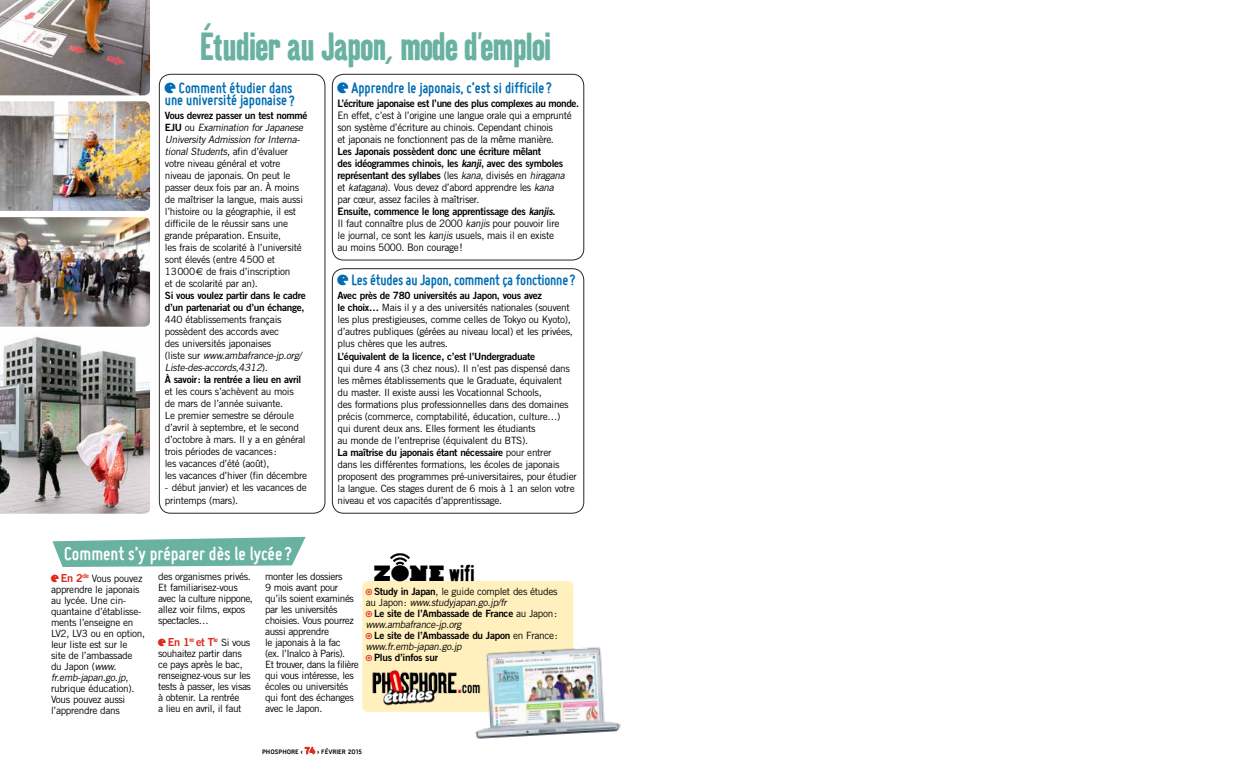
<style>
.page{position:relative;width:1248px;height:772px;background:#fff}
.page>*{position:absolute;margin:0;border:0;box-sizing:border-box;transform-origin:0 0}
.t1{font:38px "Kipp No 1";letter-spacing:-.01em;color:#69b2a2}
.t2{font:22px "Kaine Block";color:#000}
.t3{font:700 20px "Miso";color:#fff}
.t4{font:700 16.4px "Miso";letter-spacing:-.005em;color:#006db3}
.t5{font:700 16px/12px "Miso";letter-spacing:-.005em;color:#006db3}
.t6{font:11px "Trade Gothic Bold Two";color:#dc291a}
.t7{font:10.2px/12px "Trade Gothic";letter-spacing:-.03em;color:#000}
.t8{font:10.2px/12px "Trade Gothic Bold Two";letter-spacing:-.03em;color:#000}
.t9{font:10px/12px "Trade Gothic";letter-spacing:-.03em;color:#000}
.t10{font:10px/12px "Trade Gothic Bold Two";letter-spacing:-.03em;color:#000}
.t11{font:italic 10px "Trade Gothic";color:#000}
.t12{font:700 7px "Ubuntu Titling";color:#000}
.s1{font-family:"Cellpic";font-weight:400;font-size:17px}
.s2{font-family:"Trade Gothic Bold Two"}
.s3{font-style:italic}
.s4{font-family:"Euro Sans"}
.s5{font-family:"Cellpic";font-weight:400;font-size:17.4px}
.s6{font-family:"Trade Gothic"}
.s7{font-family:"Trade Gothic";font-style:italic}
.s8{font-family:"Kipp No 1"}
.s9{font-family:"Cellpic";font-size:12px;color:#dc291a}
.s10{font-family:"Trade Gothic Bold Two";font-size:11px;color:#dc291a}
.s11{font-family:"Cellpic";color:#dc291a}
.s12{font-family:"Cellpic";font-size:12px}
.s13{font-family:"Trade Gothic";font-size:10px;color:#000}
.s14{font-size:10px;color:#dc291a}
</style>
<div class="page">
<div style="left:362px;top:580px;width:211px;height:131px;background:#fff0be;border-radius:6px"></div>
<img style="left:390px;top:553px;width:20px;height:14px">
<img style="left:471px;top:641px;width:150px;height:98px">
<img style="left:372px;top:667px;width:110px;height:38px">
<div style="left:332px;top:268px;width:252px;height:245px;border:1px solid #000;border-radius:11px"></div>
<div style="left:332px;top:74px;width:252px;height:186px;border:1px solid #000;border-radius:11px"></div>
<div style="left:159px;top:74px;width:166px;height:439px;border:1px solid #000;border-radius:11px"></div>
<img style="left:0;top:0;width:150px;height:95px">
<img style="left:0;top:101px;width:150px;height:110px">
<img style="left:0;top:217px;width:150px;height:109px">
<img style="left:0;top:336px;width:150px;height:177px">
<svg style="left:52px;top:536px;width:253px;height:30px;background:#7fbdaf"></svg>
<svg style="left:305px;top:746px;width:10px;height:7px"></svg>
<h1 class="t1" style="left:200px;top:23px;width:352px">Étudier au Japon<sub>,</sub> mode d’emploi</h1>
<h3 class="t5" style="left:165px;top:82px;width:131px"><span class="s1">f</span>Comment étudier dans une université japonaise?</h3>
<p class="t10" style="left:165px;top:109px;width:144px">Vous devrez passer un test nommé</p>
<p class="t9" style="left:165px;top:121px;width:142px"><span class="s2">EJ U</span> o u <span class="s3">Examination for Japanese<br>University Admission for Interna&shy;tional Students</span>, afi n d ’ éva l u e r votre niveau général et votre niveau de japonais. On peut le passer deux fois par an. À moins de maîtriser la langue, mais aussi l’histoire ou la géographie, il est difficile de le réussir sans une grande préparation. Ensuite,<br>les frais de scolarité à l’université sont élevés (entre 4500 et<br>13000<span class="s4">e</span> de frais d’inscription<br>et de scolarité par an).</p>
<p class="t10" style="left:165px;top:289px;width:143px">Si vous voulez partir dans le cadre d’un partenariat ou d’un échange,</p>
<p class="t9" style="left:165px;top:313px;width:140px">440 établissements français possèdent des accords avec<br>des universités japonaises<br>( l i st e s u r <span class="s3">www.ambafrance-jp.org/<br>Liste- des-accords,4312</span>) .</p>
<p class="t10" style="left:165px;top:373px;width:138px">À savoir: la rentrée a lieu en avril</p>
<p class="t9" style="left:165px;top:385px;width:144px">et les cours s’achèvent au mois<br>de mars de l’année suivante.<br>Le premier semestre se déroule d’avril à septembre, et le second d’octobre à mars. Il y a en général trois périodes de vacances:<br>les vacances d’été (août),<br>les vacances d’hiver (fin décembre</p>
<p class="t9" style="left:165px;top:481px;width:143px">- début janvier) et les vacances de printemps (mars).</p>
<h3 class="t4" style="left:337px;top:78px;width:216px"><span class="s5">f</span>Apprendre le japonais, c’est si difficile?</h3>
<p class="t8" style="left:337px;top:97px;width:243px">L’écriture japonaise est l’une des plus complexes au monde.</p>
<p class="t7" style="left:337px;top:109px;width:236px">En effet, c’est à l’origine une langue orale qui a emprunté son système d’écriture au chinois. Cependant chinois<br>et japonais ne fonctionnent pas de la même manière.</p>
<p class="t8" style="left:337px;top:145px;width:231px">Les Japonais possèdent donc une écriture mêlant<br>des idéogrammes chinois, les <span class="s3">kanji</span>, avec des symboles représentant des syllabes <span class="s6">(les</span> <span class="s7">kana</span><span class="s6">, divisés en</span> <span class="s7">hiragana</span></p>
<p class="t7" style="left:337px;top:181px;width:220px">et <span class="s3">katagana</span>). Vous devez d’abord apprendre les <span class="s3">kana </span>par cœur, assez faciles à maîtriser.</p>
<p class="t8" style="left:337px;top:205px;width:219px">Ensuite, commence le long apprentissage des <span class="s3">kanjis</span>.</p>
<p class="t7" style="left:337px;top:217px;width:223px">Il faut connaître plus de 2000 <span class="s3">kanjis</span> pour pouvoir lire le journal, ce sont les <span class="s3">kanjis</span> usuels, mais il en existe au moins 5000. Bon courage!</p>
<h3 class="t5" style="left:337px;top:274px;width:239px"><span class="s1">f</span>Les études au Japon, comment ça fonctionne?</h3>
<p class="t10" style="left:337px;top:289px;width:206px">Avec près de 780 universités au Japon, vous avez</p>
<p class="t9" style="left:337px;top:301px;width:237px"><span class="s2">le choix…</span> Mais il y a des universités nationales (souvent les plus prestigieuses, comme celles de Tokyo ou Kyoto), d’autres publiques (gérées au niveau local) et les privées, plus chères que les autres.</p>
<p class="t10" style="left:337px;top:349px;width:199px">L’équivalent de la licence, c’est l’Undergraduate</p>
<p class="t9" style="left:337px;top:361px;width:234px">qui dure 4 ans (3 chez nous). Il n’est pas dispensé dans les mêmes établissements que le Graduate, équivalent du master. Il existe aussi les Vocationnal Schools,<br>des formations plus professionnelles dans des domaines précis (commerce, comptabilité, éducation, culture…) qui durent deux ans. Elles forment les étudiants<br>au monde de l’entreprise (équivalent du BTS).</p>
<p class="t10" style="left:337px;top:445px;width:215px">La maîtrise du japonais étant nécessaire <span class="s6">pour entrer</span></p>
<p class="t9" style="left:337px;top:457px;width:241px">dans les différentes formations, les écoles de japonais proposent des programmes pré-universitaires, pour étudier la langue. Ces stages durent de 6 mois à 1 an selon votre niveau et vos capacités d’apprentissage.</p>
<h3 class="t3" style="left:64px;top:541px;width:229px">Comment s’y préparer dès le lycée?</h3>
<h2 class="t2" style="left:374px;top:560px;width:102px">ZONE <span class="s8">wifi</span></h2>
<p class="t9" style="left:51px;top:572px;width:96px;line-height:11px"><span class="s9">f</span><span class="s10">En 2</span><sup>de</sup> Vous pouvez apprendre le japonais au lycée. Une cin&shy;quantaine d’établisse&shy;ments l’enseigne en<br>LV2, LV3 ou en option, leur liste est sur le<br>site de l’ambassade du Japon (<span class="s3">www. fr.emb-japan.go.jp</span>, rubrique éducation).<br>Vous pouvez aussi l’apprendre dans</p>
<p class="t9" style="left:158px;top:570px;width:96px;line-height:11px">des organismes privés.<br>Et familiarisez-vous avec la culture nippone, allez voir films, expos spectacles…</p>
<p class="t9" style="left:265px;top:570px;width:95px;line-height:11px">monter les dossiers<br>9 mois avant pour qu’ils soient examinés par les universités choisies. Vous pourrez aussi apprendre<br>le japonais à la fac<br>(ex. l’Inalco à Paris).<br>Et trouver, dans la filière qui vous intéresse, les écoles ou universités qui font des échanges avec le Japon.</p>
<p class="t9" style="left:366px;top:585px;width:193px;line-height:11px"><span class="s11">p</span><span class="s2">Study in Japan</span>, le guide complet des études a u J a p o n : <span class="s3">www.studyjapan.go.jp/fr</span></p>
<p class="t10" style="left:366px;top:607px;width:193px"><span class="s11">p</span>Le site de l’Ambassade de France <span class="s6">au Japon:</span></p>
<p class="t11" style="left:366px;top:618px;width:99px">www.ambafrance-jp.org</p>
<p class="t10" style="left:366px;top:629px;width:193px"><span class="s11">p</span>Le site de l’Ambassade du Japon <span class="s6">en France:</span></p>
<p class="t11" style="left:366px;top:640px;width:100px">www.fr.emb-japan.go.jp</p>
<p class="t10" style="left:366px;top:651px;width:74px"><span class="s11">p</span>Plus d’infos sur</p>
<p class="t6" style="left:158px;top:634px;width:94px"><span class="s12">f</span>En 1<sup>re</sup> et T<sup>le</sup> <span class="s13">Si vous</span></p>
<p class="t9" style="left:158px;top:647px;width:94px;line-height:11px">souhaitez partir dans ce pays après le bac, renseignez-vous sur les tests à passer, les visas à obtenir. La rentrée<br>a lieu en avril, il faut</p>
<p class="t12" style="left:262px;top:746px;width:101px">PHOSPHORE ‹ <span class="s14">74</span> › FÉVRIER 2015</p>
</div>
